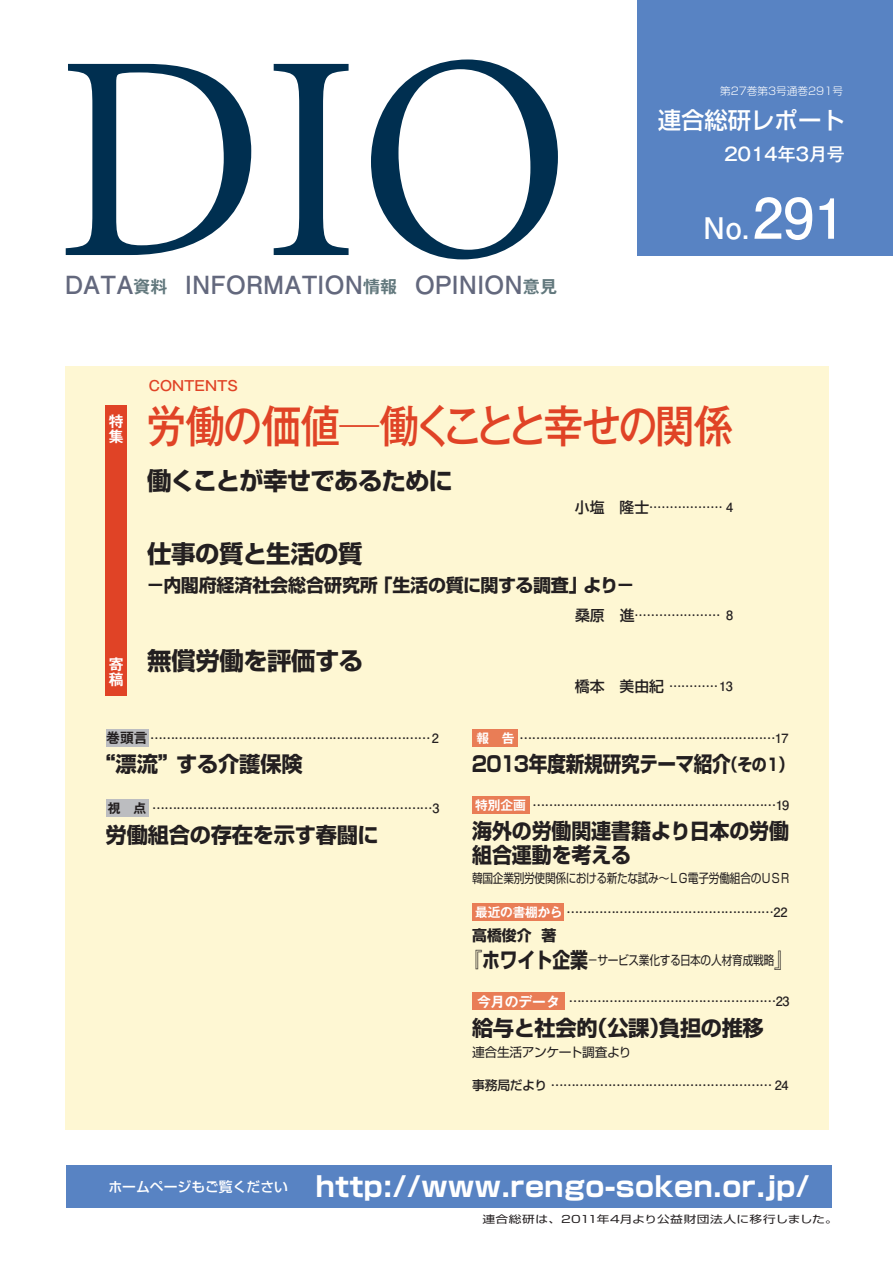
<style>
.page{position:relative;width:893px;height:1263px;background:#fff}
.page>*{position:absolute;margin:0;border:0;box-sizing:border-box;transform-origin:0 0}
.t1{font:500 44.7px "Gothic MB101 Pro";letter-spacing:-.075em;color:#e04326;scale:.89 1}
.t2{font:700 29.7px "Futo Go B101 Pro";color:#fff}
.t3{font:700 27.6px "Shin Go Pro";letter-spacing:.02em;color:#fff}
.t4{font:700 25.05px "Futo Go B101 Pro";letter-spacing:-.01em;color:#63687d}
.t5{font:700 24.45px "Shin Go Pro";letter-spacing:-.03em;color:#231f20}
.t6{font:500 23.4px "Shin Go Pro";color:#fff}
.t7{font:700 21.3px "Shin Go Pro";letter-spacing:-.015em;color:#231f20}
.t8{font:700 21.3px/23.4px "Shin Go Pro";letter-spacing:-.015em;color:#231f20;scale:.94 1}
.t9{font:700 21.3px "Shin Go Pro";letter-spacing:-.015em;color:#231f20;scale:.88 1}
.t10{font:700 18px "Shin Go Pro";letter-spacing:-.02em;color:#231f20}
.t11{font:500 18px "Gothic MB101 Pro";letter-spacing:-.01em;color:#fff}
.t12{font:500 14.85px "Shin Go Pro";color:#231f20}
.t13{font:700 14.85px "Shin Go Pro";color:#231f20}
.t14{font:700 14.85px/14.9px "Gothic MB101 Pro De";color:#fff}
.t15{font:500 13.8px "Gothic MB101 Pro";color:#e04326}
.t16{font:700 12.75px "Futo Go B101 Pro";letter-spacing:-.015em;color:#231f20}
.t17{font:12.75px "Shin Go Pro";letter-spacing:-.03em;color:#231f20;scale:.84 1}
.t18{font:700 12.75px "Futo Go B101 Pro";letter-spacing:-.015em;color:#231f20;scale:.96 1}
.t19{font:12.75px "Shin Go Pro";letter-spacing:-.03em;color:#231f20}
.t20{font:300 10.65px "Shin Go Pro";color:#fff}
.t21{font:10.2px "Shin Go Pro";letter-spacing:.015em;color:#231f20;scale:1.25 1}
.s1{font-family:"Gothic MB101 Pro De";font-size:16.95px;color:#62787d}
.s2{font-size:55.35px}
.s3{font-family:"Shin Go Pro";font-weight:500;font-size:14.85px}
.s4{font-family:"Futo Go B101 Pro";font-weight:700;font-size:12.75px}
.s5{font-family:"Gothic MB101 Pro De";font-size:13.8px}
.s6{font-family:"Gothic MB101 Pro De"}
.s7{font-family:"Gothic MB101 Pro De";color:#fff}
.s8{font-size:16.95px}
.s9{font-weight:700;font-size:21.3px}
.s10{font-family:"Gothic MB101 Pro De";font-size:13.8px;color:#fff}
.s11{font-family:"Shin Go Pro";font-weight:500}
</style>
<div class="page">
<div style="left:65px;top:366px;width:764px;height:764px;background:#fef7d3"></div>
<div style="left:638px;top:0;width:255px;height:255px;background:#5883c3"></div>
<div style="left:66px;top:1165px;width:765px;height:43px;background:#5883c3"></div>
<svg style="left:66px;top:64px;width:185px;height:191px"></svg>
<svg style="left:274px;top:64px;width:75px;height:191px"></svg>
<svg style="left:371px;top:59px;width:187px;height:200px"></svg>
<div style="left:106px;top:549px;width:21px;height:146px;background:#e04326"></div>
<div style="left:106px;top:405px;width:21px;height:186px;background:#e04326"></div>
<div style="left:106px;top:729px;width:42px;height:17px;background:#bcbdc0"></div>
<div style="left:106px;top:799px;width:42px;height:17px;background:#bcbdc0"></div>
<div style="left:472px;top:729px;width:44px;height:17px;background:#e97d56"></div>
<div style="left:474px;top:729px;width:44px;height:17px;background:#e97d56"></div>
<div style="left:472px;top:796px;width:55px;height:17px;background:#e97d56"></div>
<div style="left:474px;top:796px;width:56px;height:17px;background:#e97d56"></div>
<div style="left:472px;top:904px;width:89px;height:17px;background:#e97d56"></div>
<div style="left:474px;top:904px;width:90px;height:17px;background:#e97d56"></div>
<div style="left:472px;top:993px;width:93px;height:17px;background:#e97d56"></div>
<p class="t20" style="left:720px;top:83px;width:124px">第27巻第3号通巻291号</p>
<h3 class="t4" style="left:64px;top:265px;width:494px">DATA<span class="s1">資料</span> INFORMATION<span class="s1">情報</span> OPINION<span class="s1">意見</span></h3>
<h3 class="t6" style="left:658px;top:101px;width:189px">連合総研レポート</h3>
<h3 class="t11" style="left:724px;top:140px;width:122px">2014年3月号</h3>
<h2 class="t2" style="left:703px;top:204px;width:144px">No.<span class="s2">291</span></h2>
<p class="t14" style="left:109px;top:412px;width:16px">特集</p>
<p class="t14" style="left:109px;top:655px;width:16px">寄稿</p>
<p class="t15" style="left:149px;top:375px;width:91px">CONTENTS</p>
<h1 class="t1" style="left:147px;top:388px;width:661px">労働の価値─働くことと幸せの関係</h1>
<h3 class="t5" style="left:147px;top:461px;width:307px">働くことが幸せであるために</h3>
<p class="t18" style="left:575px;top:497px;width:167px"><span class="s3">小塩　隆士</span>……………… 4</p>
<h3 class="t5" style="left:147px;top:534px;width:217px">仕事の質と生活の質</h3>
<h3 class="t10" style="left:147px;top:571px;width:490px">−内閣府経済社会総合研究所「生活の質に関する調査」より−</h3>
<p class="t18" style="left:575px;top:605px;width:166px"><span class="s3">桑原　進</span>………………… 8</p>
<h3 class="t5" style="left:147px;top:642px;width:218px">無償労働を評価する</h3>
<p class="t12" style="left:575px;top:674px;width:159px">橋本　美由紀 <span class="s4">…………13</span></p>
<p class="t16" style="left:106px;top:728px;width:334px"><span class="s5">巻頭言</span> ……………………………………………………………2</p>
<h3 class="t7" style="left:94px;top:747px;width:210px">“漂流”する介護保険</h3>
<p class="t16" style="left:108px;top:798px;width:333px"><span class="s6">視　点</span> ……………………………………………………………3</p>
<h3 class="t7" style="left:106px;top:818px;width:274px">労働組合の存在を示す春闘に</h3>
<p class="t16" style="left:476px;top:728px;width:314px"><span class="s7">報　告</span> ………………………………………………………17</p>
<h3 class="t9" style="left:472px;top:747px;width:367px">2013年度新規研究テーマ紹介<span class="s8">（その１）</span></h3>
<p class="t16" style="left:475px;top:795px;width:316px"><span class="s7">特別企画</span> ……………………………………………………19</p>
<h3 class="t8" style="left:472px;top:817px;width:339px">海外の労働関連書籍より日本の労働組合運動を考える</h3>
<p class="t17" style="left:472px;top:868px;width:381px">韓国企業別労使関係における新たな試み～ＬＧ電子労働組合のＵＳＲ</p>
<p class="t16" style="left:475px;top:902px;width:314px"><span class="s7">最近の書棚から</span> ……………………………………………22</p>
<p class="t13" style="left:472px;top:924px;width:86px">高橋俊介 著</p>
<p class="t17" style="left:461px;top:949px;width:400px"><span class="s9">『ホワイト企業</span>− サービス業化する日本の人材育成戦略<span class="s9">』</span></p>
<p class="t16" style="left:477px;top:991px;width:314px"><span class="s10">今月のデータ</span> ……………………………………………23</p>
<h3 class="t7" style="left:472px;top:1011px;width:293px">給与と社会的（公課）負担の推移</h3>
<p class="t19" style="left:472px;top:1042px;width:161px">連合生活アンケート調査より</p>
<p class="t16" style="left:472px;top:1075px;width:318px"><span class="s11">事務局だより</span> ……………………………………………… 24</p>
<h3 class="t3" style="left:108px;top:1164px;width:703px"><sup>ホームページもご覧ください</sup> http://www.rengo-soken.or.jp/</h3>
<p class="t21" style="left:482px;top:1211px;width:286px">連合総研は、2011年4月より公益財団法人に移行しました。</p>
</div>
